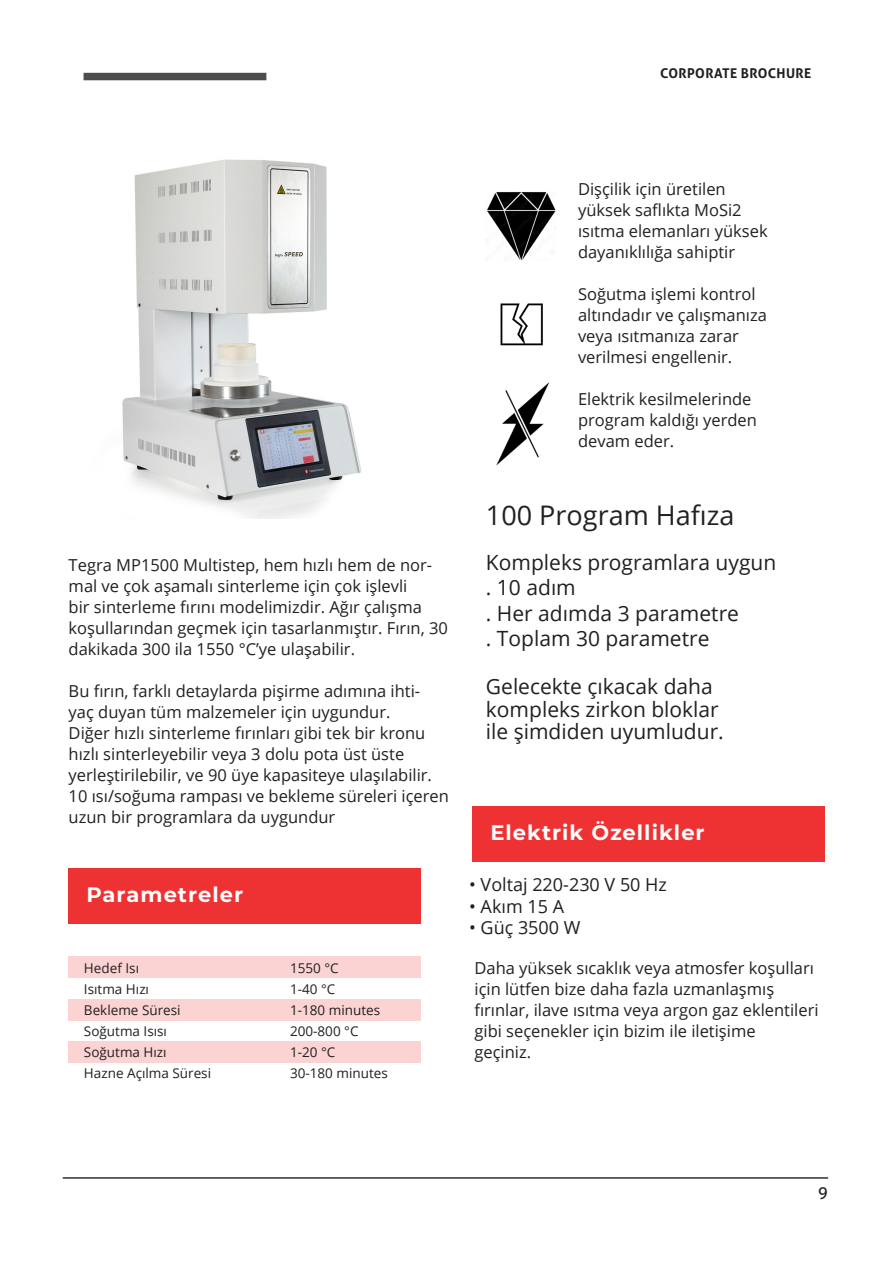
<style>
.page{position:relative;width:893px;height:1263px;background:#fff}
.page>*{position:absolute;margin:0;border:0;box-sizing:border-box;transform-origin:0 0}
.t1{font:27px "Open Sans";color:#231f20}
.t2{font:21px/22.5px "Open Sans";color:#231f20}
.t3{font:700 21px "Montserrat";letter-spacing:.05em;color:#fff}
.t4{font:18px "Open Sans";color:#231f20}
.t5{font:16.5px/21px "Open Sans";color:#231f20}
.t6{font:16.5px "Aller";color:#231f20}
.t7{font:13.5px "Open Sans";color:#231f20}
.t8{font:700 13.5px "Aller";letter-spacing:.025em;color:#231f20}
</style>
<div class="page">
<img style="left:122px;top:159px;width:240px;height:359px">
<div style="left:472px;top:806px;width:353px;height:56px;background:#ee3233"></div>
<img style="left:487px;top:192px;width:68px;height:69px">
<img style="left:496px;top:382px;width:54px;height:84px">
<img style="left:500px;top:303px;width:43px;height:43px">
<hr style="left:63px;top:1177px;width:765px;height:2px;background:#2d323b">
<div style="left:84px;top:73px;width:182px;height:7px;background:#4d4d4d"></div>
<div style="left:68px;top:868px;width:353px;height:56px;background:#ee3233"></div>
<div style="left:69px;top:957px;width:352px;height:21px;background:#fbd3d3"></div>
<div style="left:69px;top:999px;width:352px;height:21px;background:#fbd3d3"></div>
<div style="left:69px;top:1041px;width:352px;height:22px;background:#fbd3d3"></div>
<p class="t8" style="left:660px;top:64px;width:153px">CORPORATE BROCHURE</p>
<p class="t5" style="left:69px;top:554px;width:381px">Tegra MP1500 Multistep, hem hızlı hem de nor&shy;mal ve çok aşamalı sinterleme için çok işlevli<br>bir sinterleme fırını modelimizdir. Ağır çalışma koşullarından geçmek için tasarlanmıştır. Fırın, 30 dakikada 300 ila 1550 °C’ye ulaşabilir.</p>
<p class="t5" style="left:69px;top:680px;width:382px">Bu fırın, farklı detaylarda pişirme adımına ihti&shy;yaç duyan tüm malzemeler için uygundur.<br>Diğer hızlı sinterleme fırınları gibi tek bir kronu hızlı sinterleyebilir veya 3 dolu pota üst üste yerleştirilebilir, ve 90 üye kapasiteye ulaşılabilir.<br>10 ısı/soğuma rampası ve bekleme süreleri içeren uzun bir programlara da uygundur</p>
<p class="t3" style="left:86px;top:879px;width:158px">Parametreler</p>
<p class="t7" style="left:84px;top:958px;width:57px">Hedef Isı</p>
<p class="t7" style="left:84px;top:979px;width:67px">Isıtma Hızı</p>
<p class="t7" style="left:84px;top:1000px;width:98px">Bekleme Süresi</p>
<p class="t7" style="left:84px;top:1021px;width:85px">Soğutma Isısı</p>
<p class="t7" style="left:84px;top:1042px;width:84px">Soğutma Hızı</p>
<p class="t7" style="left:84px;top:1063px;width:129px">Hazne Açılma Süresi</p>
<p class="t7" style="left:290px;top:959px;width:50px">1550 °C</p>
<p class="t7" style="left:290px;top:980px;width:47px">1-40 °C</p>
<p class="t7" style="left:290px;top:1001px;width:92px">1-180 minutes</p>
<p class="t7" style="left:290px;top:1022px;width:70px">200-800 °C</p>
<p class="t7" style="left:290px;top:1043px;width:47px">1-20 °C</p>
<p class="t7" style="left:290px;top:1064px;width:99px">30-180 minutes</p>
<p class="t5" style="left:578px;top:178px;width:191px">Dişçilik için üretilen yüksek saflıkta MoSi2 ısıtma elemanları yüksek dayanıklılığa sahiptir</p>
<p class="t5" style="left:578px;top:283px;width:190px">Soğutma işlemi kontrol altındadır ve çalışmanıza veya ısıtmanıza zarar</p>
<p class="t5" style="left:578px;top:346px;width:156px">verilmesi engellenir.</p>
<p class="t5" style="left:578px;top:388px;width:175px">Elektrik kesilmelerinde</p>
<p class="t5" style="left:578px;top:409px;width:181px">program kaldığı yerden</p>
<p class="t5" style="left:578px;top:430px;width:98px">devam eder.</p>
<p class="t1" style="left:486px;top:497px;width:250px">100 Program Hafıza</p>
<p class="t2" style="left:486px;top:550px;width:292px">Kompleks programlara uygun</p>
<p class="t2" style="left:486px;top:576px;width:91px">. 10 adım</p>
<p class="t2" style="left:486px;top:601px;width:255px">. Her adımda 3 parametre</p>
<p class="t2" style="left:486px;top:627px;width:225px">. Toplam 30 parametre</p>
<p class="t2" style="left:486px;top:675px;width:228px">Gelecekte çıkacak daha</p>
<p class="t2" style="left:486px;top:697px;width:239px">kompleks zirkon bloklar ile şimdiden uyumludur.</p>
<p class="t3" style="left:490px;top:817px;width:216px">Elektrik Özellikler</p>
<p class="t4" style="left:469px;top:872px;width:199px">• Voltaj 220-230 V 50 Hz</p>
<p class="t4" style="left:469px;top:894px;width:96px">• Akım 15 A</p>
<p class="t4" style="left:469px;top:915px;width:113px">• Güç 3500 W</p>
<p class="t5" style="left:474px;top:957px;width:346px">Daha yüksek sıcaklık veya atmosfer koşulları için lütfen bize daha fazla uzmanlaşmış fırınlar, ilave ısıtma veya argon gaz eklentileri gibi seçenekler için bizim ile iletişime</p>
<p class="t5" style="left:474px;top:1041px;width:58px">geçiniz.</p>
<p class="t6" style="left:818px;top:1182px;width:11px">9</p>
</div>
